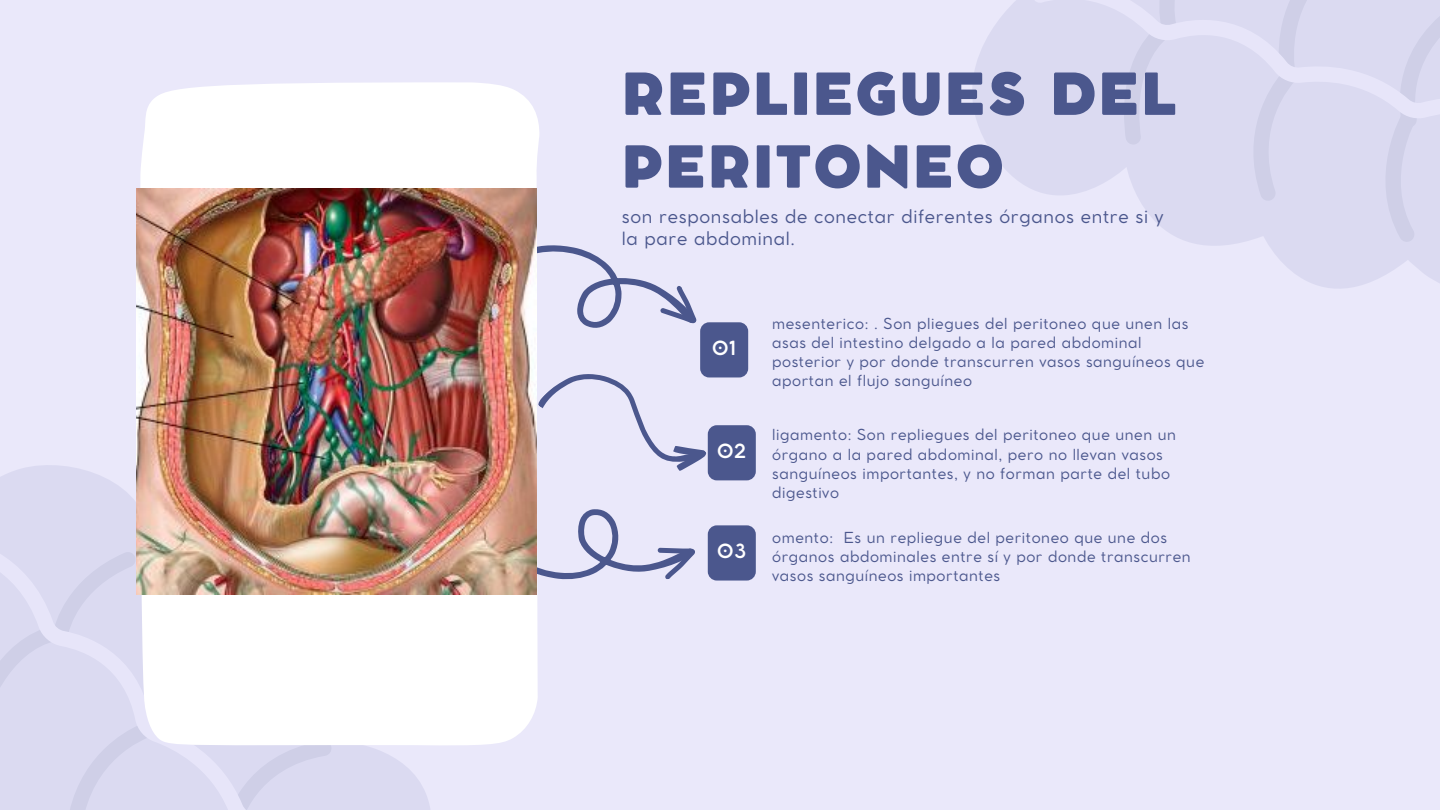
<style>
.page{position:relative;width:1440px;height:810px;background:#eae8fa}
.page>*{position:absolute;margin:0;border:0;box-sizing:border-box;transform-origin:0 0}
.t1{font:800 57.1px/72.8px "Cocomat Pro";letter-spacing:.04em;color:#4b578d}
.t2{font:700 19.3px "Cocomat Pro";color:#fff}
.t3{font:18px/22.5px "Cocomat Pro";letter-spacing:.04em;color:#4b578d}
.t4{font:15px/19.2px "Cocomat Pro";letter-spacing:.04em;color:#4b578d}
</style>
<div class="page">
<div style="left:140px;top:82px;width:399px;height:123px;background:#fff"></div>
<svg style="left:972px;top:0;width:56px;height:187px;fill:#dbdaf1"></svg>
<svg style="left:1028px;top:0;width:412px;height:289px;fill:#dbdaf1"></svg>
<div style="left:700px;top:322px;width:48px;height:55px;background:#4b578d;border-radius:9px"></div>
<div style="left:708px;top:425px;width:48px;height:55px;background:#4b578d;border-radius:9px"></div>
<div style="left:708px;top:525px;width:48px;height:56px;background:#4b578d;border-radius:9px"></div>
<svg style="left:0;top:205px;width:708px;height:605px"></svg>
<img style="left:137px;top:188px;width:399px;height:407px">
<p class="t1" style="left:622px;top:63px;width:556px">REPLIEGUES DEL<br>PERITONEO</p>
<p class="t3" style="left:622px;top:206px;width:543px">son responsables de conectar diferentes órganos entre si y la pare abdominal.</p>
<p class="t2" style="left:712px;top:341px;width:26px">01</p>
<p class="t2" style="left:717px;top:444px;width:31px">02</p>
<p class="t2" style="left:717px;top:544px;width:31px">03</p>
<p class="t4" style="left:772px;top:315px;width:434px">mesenterico: . Son pliegues del peritoneo que unen las asas del intestino delgado a la pared abdominal posterior y por donde transcurren vasos sanguíneos que aportan el flujo sanguíneo</p>
<p class="t4" style="left:772px;top:427px;width:405px">ligamento: Son repliegues del peritoneo que unen un órgano a la pared abdominal, pero no llevan vasos sanguíneos importantes, y no forman parte del tubo digestivo</p>
<p class="t4" style="left:772px;top:529px;width:420px">omento: Es un repliegue del peritoneo que une dos órganos abdominales entre sí y por donde transcurren vasos sanguíneos importantes</p>
</div>
